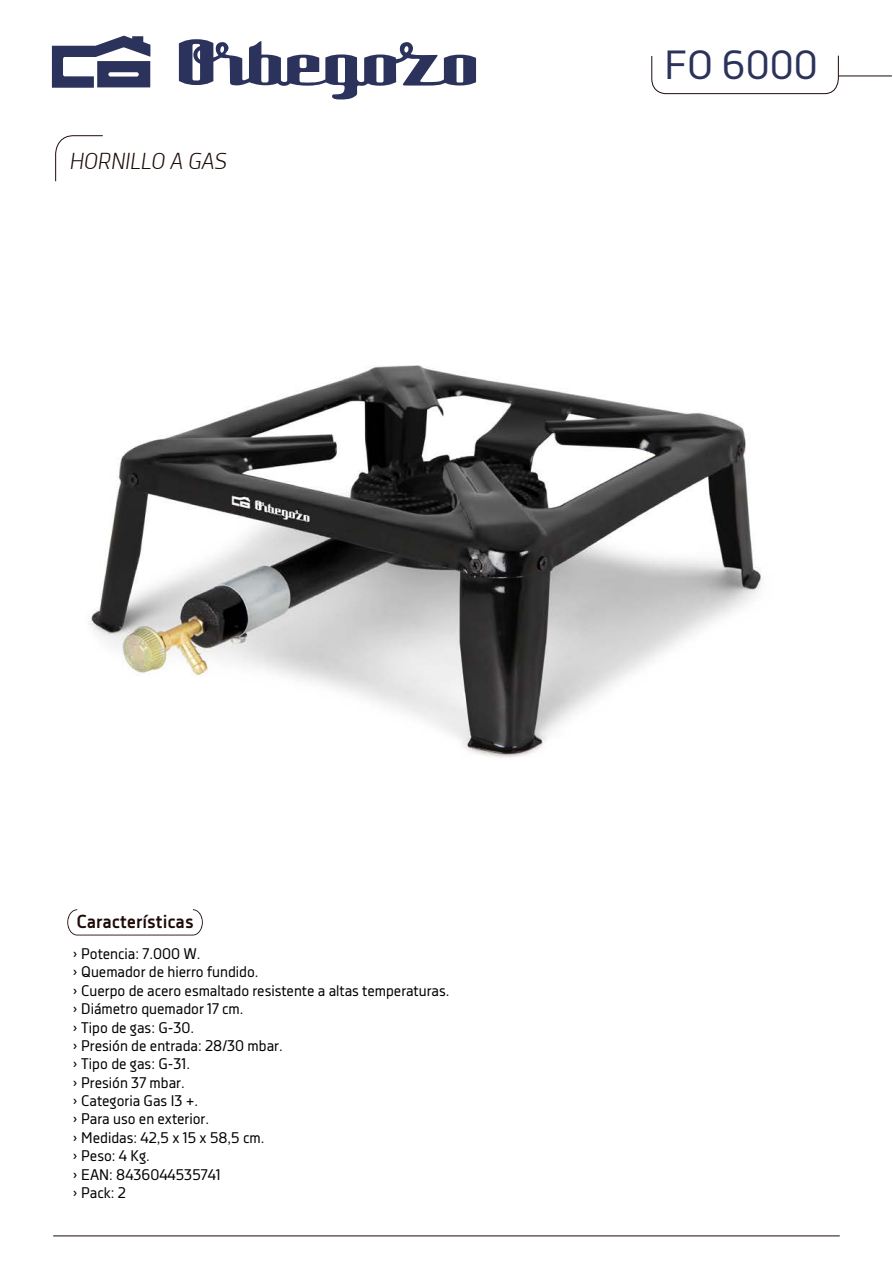
<style>
.page{position:relative;width:893px;height:1263px;background:#fff}
.page>*{position:absolute;margin:0;border:0;box-sizing:border-box;transform-origin:0 0}
.t1{font:40.5px "Decima Nova";color:#2b325b}
.t2{font:italic 300 22.5px "Decima Nova";color:#1c0a05}
.t3{font:700 18.75px "Decima Nova";color:#1c0a05}
.t4{font:15.3px/18.3px "Decima Nova";color:#000}
</style>
<div class="page">
<img style="left:88px;top:365px;width:674px;height:392px">
<hr style="left:53px;top:1235px;width:787px;height:1px;background:#1c0a05">
<hr style="left:839px;top:76px;width:53px;height:1px;background:#1c0a05">
<svg style="left:651px;top:55px;width:188px;height:39px"></svg>
<svg style="left:55px;top:135px;width:48px;height:47px"></svg>
<svg style="left:52px;top:36px;width:98px;height:52px"></svg>
<svg style="left:179px;top:39px;width:297px;height:61px"></svg>
<svg style="left:67px;top:909px;width:136px;height:26px"></svg>
<h2 class="t2" style="left:70px;top:148px;width:159px">HORNILLO A GAS</h2>
<h1 class="t1" style="left:665px;top:41px;width:155px">FO 6000</h1>
<p class="t3" style="left:76px;top:911px;width:119px">Características</p>
<p class="t4" style="left:73px;top:944px;width:378px">› Potencia: 7.000 W.<br>› Quemador de hierro fundido.<br>› Cuerpo de acero esmaltado resistente a altas temperaturas. › Diámetro quemador 17 cm.<br>› Tipo de gas: G-30.<br>› Presión de entrada: 28/30 mbar.<br>› Tipo de gas: G-31.<br>› Presión 37 mbar.<br>› Categoria Gas I3 +.<br>› Para uso en exterior.<br>› Medidas: 42,5 x 15 x 58,5 cm.<br>› Peso: 4 Kg.<br>› EAN: 8436044535741<br>› Pack: 2</p>
</div>
